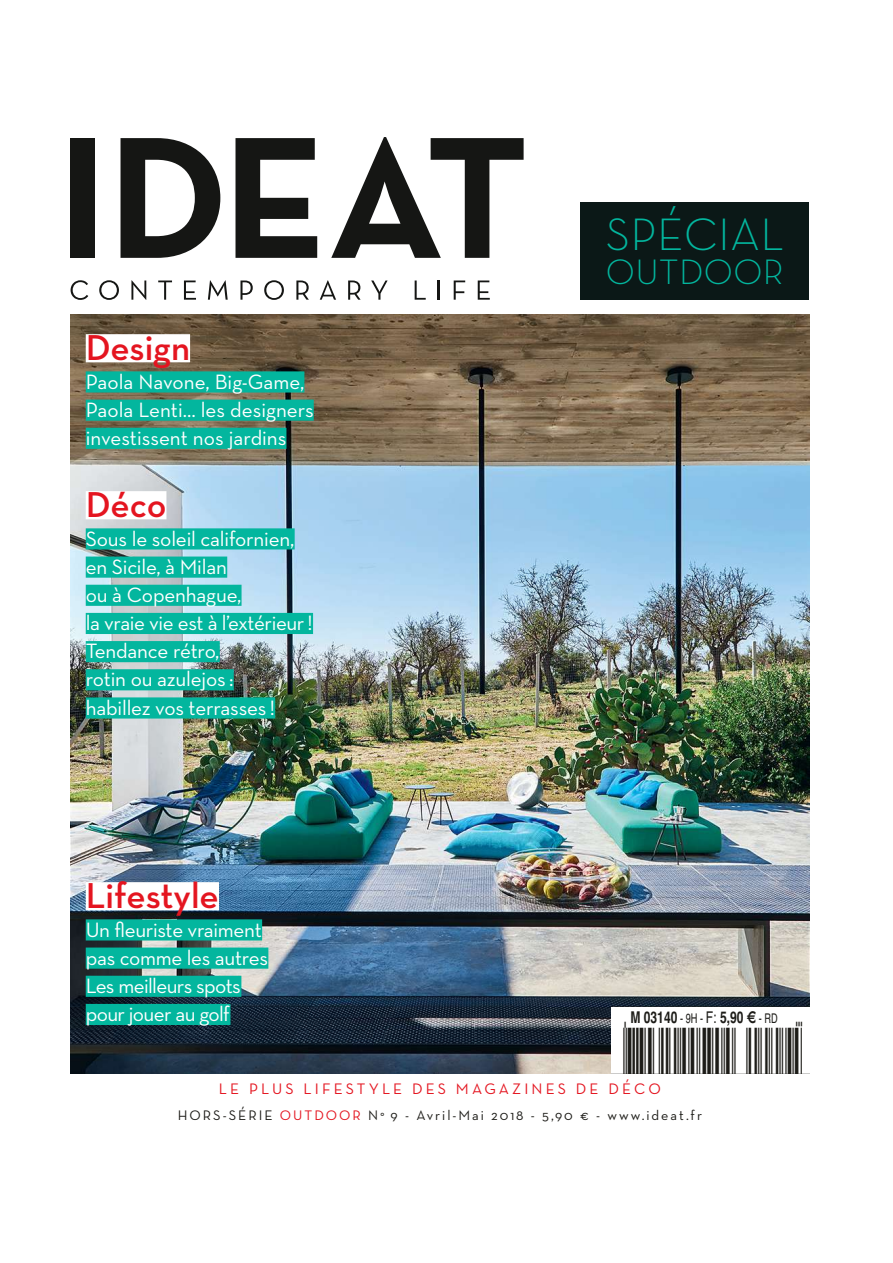
<style>
.page{position:relative;width:893px;height:1263px;background:#fff}
.page>*{position:absolute;margin:0;border:0;box-sizing:border-box;transform-origin:0 0}
.t1{font:49.35px "Ean P35 N0";color:#1d1c18}
.t2{font:300 46.2px "Neutra Text";letter-spacing:.005em;color:#03b69e}
.t3{font:600 36.6px "Neutra Text";color:#e41520}
.t4{font:300 36px "Neutra Text";letter-spacing:.01em;color:#03b69e}
.t5{font:21.15px/28.2px "Neutra Text";letter-spacing:-.01em;color:#fff}
.t6{font:21.15px/28.2px "Neutra Text";letter-spacing:-.03em;color:#fff}
.t7{font:700 16.2px "Helvetica";color:#1d1c18;scale:.75 1}
.t8{font:15.45px "Neutra Text";letter-spacing:.2em;color:#e41520}
.t9{font:14.1px "Neutra Text";letter-spacing:.14em;color:#1d1c18}
.s1{font-weight:400;font-size:13.35px}
.s2{font-weight:400}
.s3{font-family:"Euro"}
.s4{color:#e41520}
</style>
<div class="page">
<img style="left:71px;top:315px;width:738px;height:758px">
<svg style="left:611px;top:1007px;width:198px;height:66px"></svg>
<div style="left:71px;top:138px;width:24px;height:120px;background:#151614"></div>
<svg style="left:121px;top:138px;width:99px;height:120px"></svg>
<svg style="left:235px;top:138px;width:82px;height:120px"></svg>
<svg style="left:331px;top:137px;width:193px;height:121px"></svg>
<svg style="left:71px;top:280px;width:17px;height:20px"></svg>
<svg style="left:99px;top:280px;width:20px;height:20px"></svg>
<svg style="left:131px;top:280px;width:15px;height:20px"></svg>
<svg style="left:158px;top:280px;width:14px;height:20px"></svg>
<svg style="left:184px;top:280px;width:12px;height:20px"></svg>
<svg style="left:208px;top:280px;width:20px;height:20px"></svg>
<svg style="left:240px;top:280px;width:13px;height:20px"></svg>
<svg style="left:264px;top:280px;width:20px;height:20px"></svg>
<svg style="left:296px;top:280px;width:13px;height:20px"></svg>
<svg style="left:320px;top:280px;width:16px;height:20px"></svg>
<svg style="left:348px;top:280px;width:13px;height:20px"></svg>
<svg style="left:371px;top:280px;width:17px;height:20px"></svg>
<svg style="left:415px;top:280px;width:11px;height:20px"></svg>
<hr style="left:438px;top:280px;width:2px;height:20px;background:#151614">
<svg style="left:454px;top:280px;width:11px;height:20px"></svg>
<svg style="left:478px;top:280px;width:12px;height:20px"></svg>
<div style="left:86px;top:334px;width:104px;height:28px;background:#fff"></div>
<div style="left:86px;top:371px;width:218px;height:21px;background:#03b69e"></div>
<div style="left:86px;top:400px;width:228px;height:21px;background:#03b69e"></div>
<div style="left:86px;top:428px;width:200px;height:21px;background:#03b69e"></div>
<div style="left:86px;top:491px;width:80px;height:28px;background:#fff"></div>
<div style="left:86px;top:528px;width:209px;height:21px;background:#03b69e"></div>
<div style="left:86px;top:556px;width:141px;height:22px;background:#03b69e"></div>
<div style="left:86px;top:585px;width:156px;height:21px;background:#03b69e"></div>
<div style="left:86px;top:613px;width:227px;height:21px;background:#03b69e"></div>
<div style="left:86px;top:641px;width:134px;height:21px;background:#03b69e"></div>
<div style="left:86px;top:669px;width:148px;height:21px;background:#03b69e"></div>
<div style="left:86px;top:697px;width:189px;height:21px;background:#03b69e"></div>
<div style="left:86px;top:882px;width:133px;height:28px;background:#fff"></div>
<div style="left:86px;top:919px;width:176px;height:21px;background:#03b69e"></div>
<div style="left:86px;top:947px;width:182px;height:22px;background:#03b69e"></div>
<div style="left:86px;top:976px;width:155px;height:21px;background:#03b69e"></div>
<div style="left:86px;top:1004px;width:144px;height:21px;background:#03b69e"></div>
<div style="left:581px;top:202px;width:228px;height:98px;background:#0b1817"></div>
<p class="t3" style="left:86px;top:333px;width:106px">Design</p>
<p class="t5" style="left:86px;top:367px;width:230px">Paola Navone, Big-Game,<br>Paola Lenti… les designers investissent nos jardins</p>
<p class="t3" style="left:86px;top:490px;width:82px">Déco</p>
<p class="t5" style="left:86px;top:524px;width:229px">Sous le soleil californien, en Sicile, à Milan<br>ou à Copenhague,<br>la vraie vie est à l’extérieur !<br>Tendance rétro,<br>rotin ou azulejos :<br>habillez vos terrasses !</p>
<p class="t3" style="left:86px;top:881px;width:135px">Lifestyle</p>
<p class="t6" style="left:86px;top:915px;width:184px">Un fleuriste vraiment pas comme les autres<br>Les meilleurs spots pour jouer au golf</p>
<p class="t2" style="left:606px;top:207px;width:180px">SPÉCIAL</p>
<p class="t4" style="left:606px;top:251px;width:180px">OUTDOOR</p>
<p class="t7" style="left:630px;top:1011px;width:198px">M 03140 <span class="s1">- 9H -</span> <span class="s2">F:</span> 5,90 <span class="s3">E</span> <span class="s1">- RD</span></p>
<p class="t1" style="left:623px;top:1022px;width:186px">’:HIKNLE=UUZ^UY:?A@A@A@T@P"</p>
<p class="t8" style="left:219px;top:1079px;width:443px">LE PLUS LIFESTYLE DES MAGAZINES DE DÉCO</p>
<p class="t9" style="left:178px;top:1107px;width:526px">HORS-SÉRIE <span class="s4">OUTDOOR</span> N° 9 - Avril-Mai 2018 - 5,90 € - www.ideat.fr</p>
</div>
